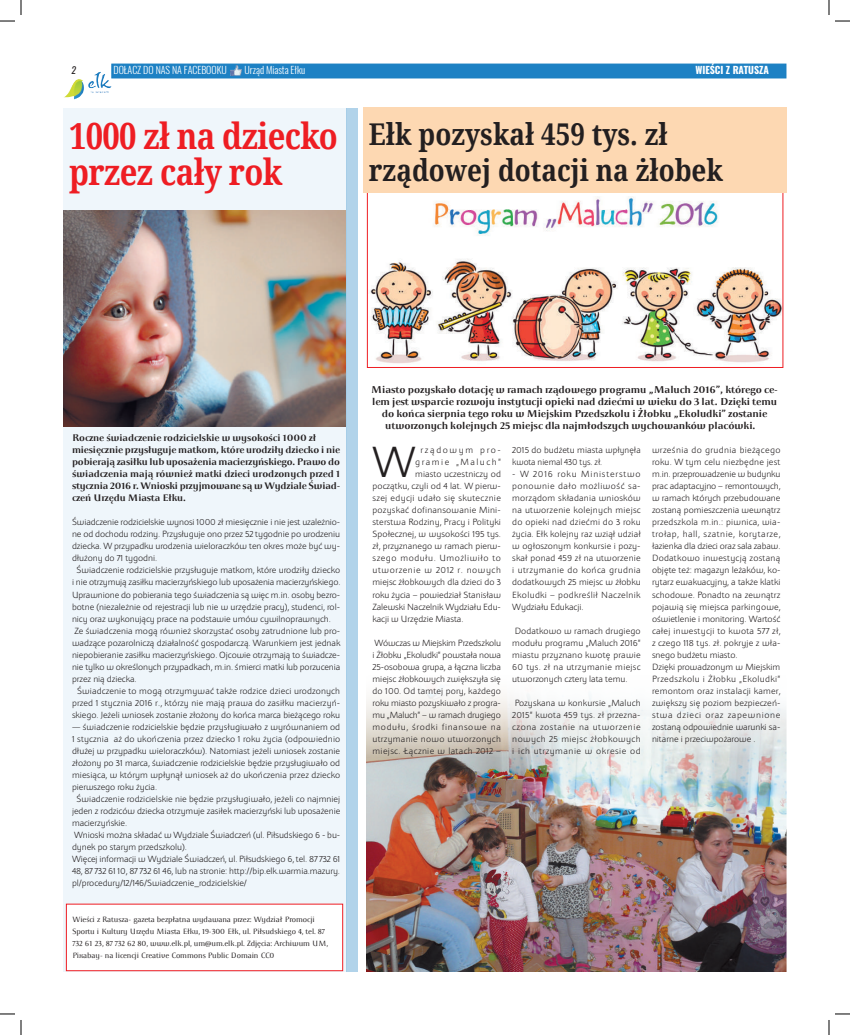
<style>
.page{position:relative;width:850px;height:1035px;background:#fff}
.page>*{position:absolute;margin:0;border:0;box-sizing:border-box;transform-origin:0 0}
.t1{font:46.2px "Apolonia Nova Lekka OT";color:#231f20}
.t2{font:700 36px/36px "Noto Serif";letter-spacing:-.02em;color:#ee1d23;scale:.86 1}
.t3{font:700 30px/36px "Noto Serif";color:#231f20;scale:.87 1}
.t4{font:700 10.5px "Apolonia TT";letter-spacing:-.005em;color:#231f20}
.t5{font:700 10px/12px "Apolonia TT";letter-spacing:-.01em;color:#231f20}
.t6{font:300 10px "Oswald";letter-spacing:-.005em;color:#fff}
.t7{font:700 10px "Oswald";letter-spacing:-.005em;color:#fff}
.t8{font:9.5px/12px "Apolonia Nova Lekka OT";color:#231f20;text-align:justify}
.t9{font:9.5px "Apolonia Nova Lekka OT";letter-spacing:.035em;color:#231f20}
.t10{font:9.5px "Apolonia Nova Lekka OT";letter-spacing:.025em;color:#231f20}
.t11{font:9.5px "Apolonia Nova Lekka OT";letter-spacing:.055em;color:#231f20}
.t12{font:9.5px "Apolonia Nova Lekka OT";letter-spacing:.06em;color:#231f20}
.t13{font:9.5px "Apolonia Nova Lekka OT";letter-spacing:.155em;color:#231f20}
.t14{font:9.5px "Apolonia Nova Lekka OT";letter-spacing:.17em;color:#231f20}
.t15{font:italic 9.5px "Oswald";color:#231f20}
.t16{font:8px/12px "Apolonia TT";letter-spacing:-.005em;color:#231f20;scale:.96 1}
</style>
<div class="page">
<div style="left:111px;top:64px;width:675px;height:14px;background:#1d81c4"></div>
<img style="left:64px;top:72px;width:48px;height:27px">
<svg style="left:231px;top:66px;width:11px;height:9px"></svg>
<img style="left:369px;top:192px;width:412px;height:172px">
<div style="left:363px;top:107px;width:423px;height:85px;background:#fdd8b2"></div>
<div style="left:64px;top:108px;width:283px;height:863px;background:#eff6fb"></div>
<img style="left:64px;top:210px;width:281px;height:216px">
<div style="left:346px;top:108px;width:12px;height:863px;background:#b1d3ea"></div>
<div style="left:66px;top:903px;width:277px;height:67px;background:#fff"></div>
<img style="left:367px;top:688px;width:419px;height:283px">
<svg style="left:0;top:0;width:22px;height:22px"></svg>
<svg style="left:0;top:1013px;width:22px;height:21px"></svg>
<svg style="left:828px;top:0;width:22px;height:22px"></svg>
<svg style="left:828px;top:1013px;width:22px;height:21px"></svg>
<p class="t15" style="left:72px;top:63px;width:6px">2</p>
<p class="t6" style="left:114px;top:64px;width:115px">DOŁACZ DO NAS NA FACEBOOKU</p>
<p class="t6" style="left:245px;top:64px;width:62px">Urząd Miasta Ełku</p>
<p class="t7" style="left:695px;top:63px;width:75px">WIEŚCI Z RATUSZA</p>
<h2 class="t2" style="left:69px;top:117px;width:314px">1000 zł na dziecko przez cały rok</h2>
<h3 class="t3" style="left:369px;top:115px;width:409px">Ełk pozyskał 459 tys. zł rządowej dotacji na żłobek</h3>
<p class="t5" style="left:72px;top:432px;width:270px">Roczne świadczenie rodzicielskie w wysokości 1000 zł miesięcznie przysługuje matkom, które urodziły dziecko i nie pobierają zasiłku lub uposażenia macierzyńskiego. Prawo do świadczenia mają również matki dzieci urodzonych przed 1 stycznia 2016 r. Wnioski przyjmowane są w Wydziale Świad&shy;czeń Urzędu Miasta Ełku.</p>
<p class="t8" style="left:72px;top:516px;width:270px">Świadczenie rodzicielskie wynosi 1000 zł miesięcznie i nie jest uzależnio-</p>
<p class="t8" style="left:72px;top:528px;width:270px">ne od dochodu rodziny. Przysługuje ono przez 52 tygodnie po urodzeniu</p>
<p class="t8" style="left:72px;top:540px;width:270px">dziecka. W przypadku urodzenia wieloraczków ten okres może być wy-</p>
<p class="t8" style="left:72px;top:552px;width:87px">dłużony do 71 tygodni.</p>
<p class="t8" style="left:77px;top:564px;width:265px">Świadczenie rodzicielskie przysługuje matkom, które urodziły dziecko</p>
<p class="t8" style="left:72px;top:576px;width:270px">i nie otrzymują zasiłku macierzyńskiego lub uposażenia macierzyńskiego.</p>
<p class="t8" style="left:72px;top:588px;width:270px">Uprawnione do pobierania tego świadczenia są więc m.in. osoby bezro-</p>
<p class="t8" style="left:72px;top:600px;width:270px">botne (niezależnie od rejestracji lub nie w urzędzie pracy), studenci, rol-</p>
<p class="t8" style="left:72px;top:612px;width:260px">nicy oraz wykonujący prace na podstawie umów cywilnoprawnych.</p>
<p class="t8" style="left:74px;top:624px;width:267px">Ze świadczenia mogą również skorzystać osoby zatrudnione lub pro-</p>
<p class="t8" style="left:72px;top:636px;width:270px">wadzące pozarolniczą działalność gospodarczą. Warunkiem jest jednak</p>
<p class="t8" style="left:72px;top:648px;width:270px">niepobieranie zasiłku macierzyńskiego. Ojcowie otrzymają to świadcze-</p>
<p class="t8" style="left:72px;top:660px;width:270px">nie tylko w określonych przypadkach, m.in. śmierci matki lub porzucenia</p>
<p class="t8" style="left:72px;top:672px;width:66px">przez nią dziecka.</p>
<p class="t8" style="left:77px;top:684px;width:265px">Świadczenie to mogą otrzymywać także rodzice dzieci urodzonych</p>
<p class="t8" style="left:72px;top:696px;width:270px">przed 1 stycznia 2016 r., którzy nie mają prawa do zasiłku macierzyń-</p>
<p class="t8" style="left:72px;top:708px;width:270px">skiego. Jeżeli wniosek zostanie złożony do końca marca bieżącego roku</p>
<p class="t8" style="left:72px;top:720px;width:270px">— świadczenie rodzicielskie będzie przysługiwało z wyrównaniem od</p>
<p class="t8" style="left:72px;top:732px;width:270px">1 stycznia aż do ukończenia przez dziecko 1 roku życia (odpowiednio</p>
<p class="t8" style="left:72px;top:744px;width:270px">dłużej w przypadku wieloraczków). Natomiast jeżeli wniosek zostanie</p>
<p class="t8" style="left:72px;top:756px;width:269px">złożony po 31 marca, świadczenie rodzicielskie będzie przysługiwało od</p>
<p class="t8" style="left:72px;top:768px;width:270px">miesiąca, w którym wpłynął wniosek aż do ukończenia przez dziecko</p>
<p class="t8" style="left:72px;top:780px;width:87px">pierwszego roku życia.</p>
<p class="t8" style="left:77px;top:792px;width:265px">Świadczenie rodzicielskie nie będzie przysługiwało, jeżeli co najmniej</p>
<p class="t8" style="left:72px;top:804px;width:270px">jeden z rodziców dziecka otrzymuje zasiłek macierzyński lub uposażenie</p>
<p class="t8" style="left:72px;top:816px;width:57px">macierzyńskie.</p>
<p class="t8" style="left:74px;top:828px;width:268px">Wnioski można składać w Wydziale Świadczeń (ul. Piłsudskiego 6 - bu-</p>
<p class="t8" style="left:72px;top:840px;width:116px">dynek po starym przedszkolu).</p>
<p class="t8" style="left:72px;top:852px;width:270px">Więcej informacji w Wydziale Świadczeń, ul. Piłsudskiego 6, tel. 87 732 61</p>
<p class="t8" style="left:72px;top:864px;width:270px">48, 87 732 61 10, 87 732 61 46, lub na stronie: http://bip.elk.warmia.mazury.</p>
<p class="t8" style="left:72px;top:876px;width:177px">pl/procedury/12/146/Swiadczenie_rodzicielskie/</p>
<p class="t16" style="left:72px;top:913px;width:268px">Wieści z Ratusza- gazeta bezpłatna wydawana przez: Wydział Promocji Sportu i Kultury Urzędu Miasta Ełku, 19-300 Ełk, ul. Piłsudskiego 4, tel. 87<br>732 61 23, 87 732 62 80, www.elk.pl, um@um.elk.pl. Zdjęcia: Archiwum UM, Pixabay- na licencji Creative Commons Public Domain CC0</p>
<p class="t4" style="left:371px;top:383px;width:408px">Miasto pozyskało dotację w ramach rządowego programu „Maluch 2016”, którego ce-</p>
<p class="t4" style="left:372px;top:395px;width:406px">lem jest wsparcie rozwoju instytucji opieki nad dziećmi w wieku do 3 lat. Dzięki temu</p>
<p class="t4" style="left:382px;top:407px;width:387px">do końca sierpnia tego roku w Miejskim Przedszkolu i Żłobku „Ekoludki” zostanie</p>
<p class="t4" style="left:385px;top:419px;width:372px">utworzonych kolejnych 25 miejsc dla najmłodszych wychowanków placówki.</p>
<h1 class="t1" style="left:372px;top:437px;width:45px">W</h1>
<p class="t14" style="left:421px;top:445px;width:82px">rządowym pro-</p>
<p class="t13" style="left:415px;top:457px;width:87px">gramie „Maluch”</p>
<p class="t8" style="left:415px;top:468px;width:87px">miasto uczestniczy od</p>
<p class="t8" style="left:372px;top:480px;width:130px">początku, czyli od 4 lat. W pierw-</p>
<p class="t9" style="left:372px;top:493px;width:130px">szej edycji udało się skutecznie</p>
<p class="t10" style="left:372px;top:505px;width:130px">pozyskać dofinansowanie Mini-</p>
<p class="t8" style="left:372px;top:516px;width:130px">sterstwa Rodziny, Pracy i Polityki</p>
<p class="t8" style="left:372px;top:528px;width:130px">Społecznej, w wysokości 195 tys.</p>
<p class="t8" style="left:372px;top:540px;width:130px">zł, przyznanego w ramach pierw-</p>
<p class="t11" style="left:372px;top:553px;width:130px">szego modułu. Umożliwiło to</p>
<p class="t12" style="left:372px;top:565px;width:130px">utworzenie w 2012 r. nowych</p>
<p class="t8" style="left:372px;top:576px;width:130px">miejsc żłobkowych dla dzieci do 3</p>
<p class="t8" style="left:372px;top:588px;width:130px">roku życia – powiedział Stanisław</p>
<p class="t8" style="left:372px;top:600px;width:130px">Zalewski Naczelnik Wydziału Edu-</p>
<p class="t8" style="left:372px;top:612px;width:93px">kacji w Urzędzie Miasta.</p>
<p class="t8" style="left:372px;top:636px;width:130px">Wówczas w Miejskim Przedszkolu i Żłobku „Ekoludki” powstała nowa 25-osobowa grupa, a łączna liczba miejsc żłobkowych zwiększyła się do 100. Od tamtej pory, każdego roku miasto pozyskiwało z progra&shy;mu „Maluch” – w ramach drugiego modułu, środki finansowe na utrzymanie nowo utworzonych miejsc. Łącznie w latach 2012 –</p>
<p class="t8" style="left:512px;top:444px;width:130px">2015 do budżetu miasta wpłynęła kwota niemal 430 tys. zł.</p>
<p class="t8" style="left:512px;top:468px;width:130px">- W 2016 roku Ministerstwo ponownie dało możliwość sa&shy;morządom składania wniosków na utworzenie kolejnych miejsc do opieki nad dziećmi do 3 roku życia. Ełk kolejny raz wziął udział w ogłoszonym konkursie i pozy&shy;skał ponad 459 zł na utworzenie i utrzymanie do końca grudnia dodatkowych 25 miejsc w żłobku Ekoludki – podkreślił Naczelnik Wydziału Edukacji.</p>
<p class="t8" style="left:512px;top:624px;width:130px">Dodatkowo w ramach drugiego modułu programu „Maluch 2016” miastu przyznano kwotę prawie 60 tys. zł na utrzymanie miejsc utworzonych cztery lata temu.</p>
<p class="t8" style="left:512px;top:696px;width:130px">Pozyskana w konkursie „Maluch 2015” kwota 459 tys. zł przezna&shy;czona zostanie na utworzenie nowych 25 miejsc żłobkowych i ich utrzymanie w okresie od</p>
<p class="t8" style="left:652px;top:444px;width:130px;text-align:left">września do grudnia bieżącego roku. W tym celu niezbędne jest m.in. przeprowadzenie w budynku prac adaptacyjno – remontowych, w ramach których przebudowane zostaną pomieszczenia wewnątrz przedszkola m.in.: piwnica, wia&shy;trołap, hall, szatnie, korytarze, łazienka dla dzieci oraz sala zabaw.<br>Dodatkowo inwestycją zostaną objęte też: magazyn leżaków, ko&shy;rytarz ewakuacyjny, a także klatki schodowe. Ponadto na zewnątrz pojawią się miejsca parkingowe, oświetlenie i monitoring. Wartość całej inwestycji to kwota 577 zł, z czego 118 tys. zł. pokryje z wła&shy;snego budżetu miasto.<br>Dzięki prowadzonym w Miejskim<br>Przedszkolu i Żłobku „Ekoludki” remontom oraz instalacji kamer, zwiększy się poziom bezpieczeń&shy;stwa dzieci oraz zapewnione zostaną odpowiednie warunki sa&shy;nitarne i przeciwpożarowe .</p>
</div>
